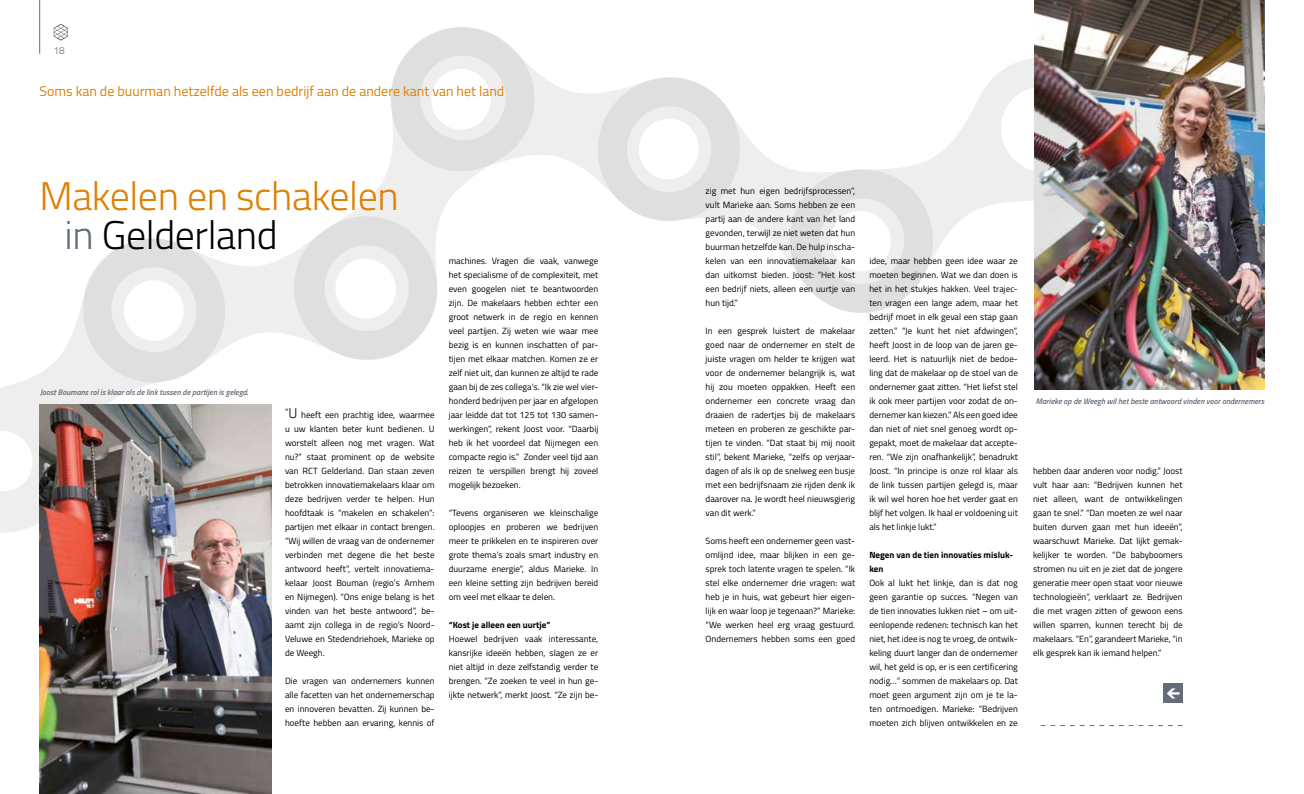
<style>
.page{position:relative;width:1304px;height:794px;background:#fff}
.page>*{position:absolute;margin:0;border:0;box-sizing:border-box;transform-origin:0 0}
.t1{font:300 40px/39px "Titillium";letter-spacing:-.01em;color:#de8000}
.t2{font:14px "Titillium";color:#de8000}
.t3{font:300 10px "Titillium";color:#636d78}
.t4{font:10px "Titillium";color:#636d78}
.t5{font:9px/14px "Titillium";color:#000;text-align:justify}
.t6{font:700 9px/14px "Titillium";color:#000}
.t7{font:italic 600 8px "Titillium";color:#636d78}
.s1{color:#636d78}
.s2{color:#000}
.s3{font-weight:300;font-size:14px}
</style>
<div class="page">
<svg style="left:353px;top:182px;width:30px;height:30px"></svg>
<svg style="left:226px;top:212px;width:212px;height:148px"></svg>
<svg style="left:0;top:238px;width:226px;height:295px"></svg>
<svg style="left:943px;top:47px;width:92px;height:276px"></svg>
<svg style="left:747px;top:137px;width:196px;height:176px"></svg>
<svg style="left:383px;top:27px;width:364px;height:201px"></svg>
<img style="left:40px;top:404px;width:232px;height:390px">
<img style="left:1035px;top:0;width:229px;height:389px">
<svg style="left:1041px;top:725px;width:142px;height:1px"></svg>
<div style="left:1164px;top:684px;width:19px;height:19px;background:#636d78"></div>
<svg style="left:1167px;top:688px;width:12px;height:10px"></svg>
<hr style="left:39px;top:0;width:1px;height:54px;background:#636d78">
<hr style="left:1264px;top:0;width:1px;height:54px;background:#636d78">
<svg style="left:1237px;top:23px;width:14px;height:17px"></svg>
<svg style="left:54px;top:24px;width:14px;height:16px"></svg>
<p class="t3" style="left:54px;top:43px;width:13px">18</p>
<p class="t4" style="left:1239px;top:43px;width:13px">19</p>
<h2 class="t2" style="left:39px;top:81px;width:466px">Soms kan de buurman hetzelfde als een bedrijf aan de andere kant van het land</h2>
<h1 class="t1" style="left:65px;top:175px;width:336px;text-indent:-25px">Makelen en schakelen <span class="s1">in</span> <span class="s2">Gelderland</span></h1>
<p class="t7" style="left:40px;top:386px;width:210px">Joost Boumans rol is klaar als de link tussen de partijen is gelegd.</p>
<p class="t5" style="left:285px;top:407px;width:151px">“<span class="s3">U</span> heeft een prachtig idee, waarmee u uw klanten beter kunt bedienen. U worstelt alleen nog met vragen. Wat nu?” staat prominent op de website van RCT Gelderland. Dan staan zeven betrokken innovatiemakelaars klaar om deze bedrijven verder te helpen. Hun hoofdtaak is “makelen en schakelen”: partijen met elkaar in contact brengen. “Wij willen de vraag van de ondernemer verbinden met degene die het beste antwoord heeft”, vertelt innovatiema&shy;kelaar Joost Bouman (regio’s Arnhem en Nijmegen). “Ons enige belang is het vinden van het beste antwoord”, be&shy;aamt zijn collega in de regio’s Noord-Veluwe en Stedendriehoek, Marieke op de Weegh.</p>
<p class="t5" style="left:285px;top:673px;width:151px">Die vragen van ondernemers kunnen alle facetten van het ondernemerschap en innoveren bevatten. Zij kunnen be&shy;hoefte hebben aan ervaring, kennis of</p>
<p class="t5" style="left:449px;top:253px;width:151px">machines. Vragen die vaak, vanwege het specialisme of de complexiteit, met even googelen niet te beantwoorden zijn. De makelaars hebben echter een groot netwerk in de regio en kennen veel partijen. Zij weten wie waar mee bezig is en kunnen inschatten of par&shy;tijen met elkaar matchen. Komen ze er zelf niet uit, dan kunnen ze altijd te rade gaan bij de zes collega’s. “Ik zie wel vier&shy;honderd bedrijven per jaar en afgelopen jaar leidde dat tot 125 tot 130 samen&shy;werkingen”, rekent Joost voor. “Daarbij heb ik het voordeel dat Nijmegen een compacte regio is.” Zonder veel tijd aan reizen te verspillen brengt hij zoveel mogelijk bezoeken.</p>
<p class="t5" style="left:449px;top:505px;width:151px">“Tevens organiseren we kleinschalige oploopjes en proberen we bedrijven meer te prikkelen en te inspireren over grote thema’s zoals smart industry en duurzame energie”, aldus Marieke. In een kleine setting zijn bedrijven bereid om veel met elkaar te delen.</p>
<p class="t6" style="left:449px;top:617px;width:103px">“Kost je alleen een uurtje”</p>
<p class="t5" style="left:449px;top:631px;width:151px">Hoewel bedrijven vaak interessante, kansrijke ideeën hebben, slagen ze er niet altijd in deze zelfstandig verder te brengen. “Ze zoeken te veel in hun ge&shy;ijkte netwerk”, merkt Joost. “Ze zijn be-</p>
<p class="t5" style="left:706px;top:183px;width:151px">zig met hun eigen bedrijfsprocessen”, vult Marieke aan. Soms hebben ze een partij aan de andere kant van het land gevonden, terwijl ze niet weten dat hun buurman hetzelfde kan. De hulp inscha&shy;kelen van een innovatiemakelaar kan dan uitkomst bieden. Joost: “Het kost een bedrijf niets, alleen een uurtje van hun tijd.”</p>
<p class="t5" style="left:706px;top:323px;width:151px">In een gesprek luistert de makelaar goed naar de ondernemer en stelt de juiste vragen om helder te krijgen wat voor de ondernemer belangrijk is, wat hij zou moeten oppakken. Heeft een ondernemer een concrete vraag dan draaien de radertjes bij de makelaars meteen en proberen ze geschikte par&shy;tijen te vinden. “Dat staat bij mij nooit stil”, bekent Marieke, “zelfs op verjaar&shy;dagen of als ik op de snelweg een busje met een bedrijfsnaam zie rijden denk ik daarover na. Je wordt heel nieuwsgierig van dit werk.”</p>
<p class="t5" style="left:706px;top:533px;width:151px">Soms heeft een ondernemer geen vast&shy;omlijnd idee, maar blijken in een ge&shy;sprek toch latente vragen te spelen. “Ik stel elke ondernemer drie vragen: wat heb je in huis, wat gebeurt hier eigen&shy;lijk en waar loop je tegenaan?” Marieke: “We werken heel erg vraag gestuurd.<br>Ondernemers hebben soms een goed</p>
<p class="t5" style="left:869px;top:253px;width:150px">idee, maar hebben geen idee waar ze moeten beginnen. Wat we dan doen is het in het stukjes hakken. Veel trajec&shy;ten vragen een lange adem, maar het bedrijf moet in elk geval een stap gaan zetten.” “Je kunt het niet afdwingen”, heeft Joost in de loop van de jaren ge&shy;leerd. Het is natuurlijk niet de bedoe&shy;ling dat de makelaar op de stoel van de ondernemer gaat zitten. “Het liefst stel ik ook meer partijen voor zodat de on&shy;dernemer kan kiezen.” Als een goed idee dan niet of niet snel genoeg wordt op&shy;gepakt, moet de makelaar dat accepte&shy;ren. “We zijn onafhankelijk”, benadrukt Joost. “In principe is onze rol klaar als de link tussen partijen gelegd is, maar ik wil wel horen hoe het verder gaat en blijf het volgen. Ik haal er voldoening uit als het linkje lukt.”</p>
<p class="t6" style="left:869px;top:547px;width:145px">Negen van de tien innovaties misluk&shy;ken</p>
<p class="t5" style="left:869px;top:575px;width:150px">Ook al lukt het linkje, dan is dat nog geen garantie op succes. “Negen van de tien innovaties lukken niet – om uit&shy;eenlopende redenen: technisch kan het niet, het idee is nog te vroeg, de ontwik&shy;keling duurt langer dan de ondernemer wil, het geld is op, er is een certificering nodig…” sommen de makelaars op. Dat moet geen argument zijn om je te la&shy;ten ontmoedigen. Marieke: “Bedrijven moeten zich blijven ontwikkelen en ze</p>
<p class="t7" style="left:1036px;top:395px;width:230px">Marieke op de Weegh wil het beste antwoord vinden voor ondernemers</p>
<p class="t5" style="left:1033px;top:463px;width:151px">hebben daar anderen voor nodig.” Joost vult haar aan: “Bedrijven kunnen het niet alleen, want de ontwikkelingen gaan te snel.” “Dan moeten ze wel naar buiten durven gaan met hun ideeën”, waarschuwt Marieke. Dat lijkt gemak&shy;kelijker te worden. “De babyboomers stromen nu uit en je ziet dat de jongere generatie meer open staat voor nieuwe technologieën”, verklaart ze. Bedrijven die met vragen zitten of gewoon eens willen sparren, kunnen terecht bij de makelaars. “En”, garandeert Marieke, “in elk gesprek kan ik iemand helpen.”</p>
</div>
